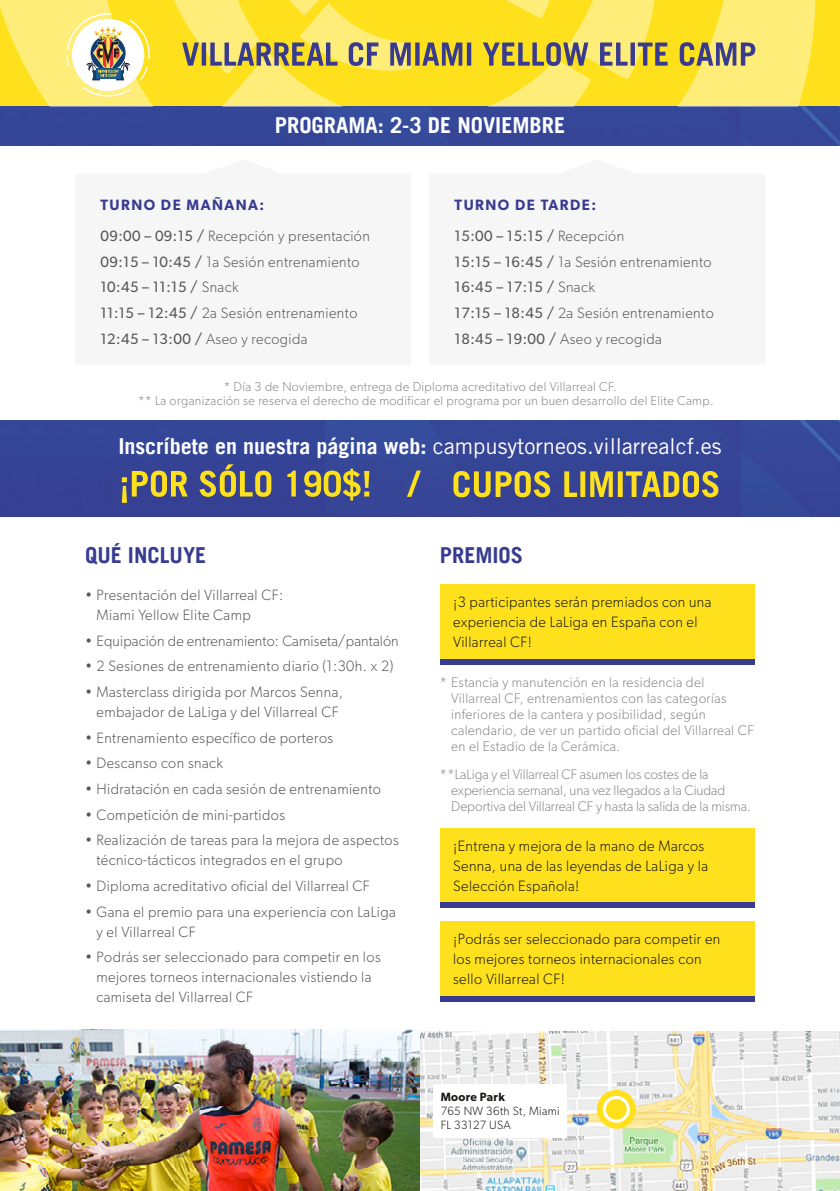
<style>
.page{position:relative;width:840px;height:1191px;background:#fff}
.page>*{position:absolute;margin:0;border:0;box-sizing:border-box;transform-origin:0 0}
.t1{font:22px "Trade Gothic LT Std";color:#fff}
.t2{font:700 22px "Trade Gothic LT";color:#fff}
.t3{font:700 22px "Trade Gothic LT";color:#383b90}
.t4{font:300 15px/20px "Gibson";letter-spacing:.03em;color:#575756}
.t5{font:300 15px/20px "Gibson";letter-spacing:.03em;color:#191815}
.t6{font:300 15px "Gibson";letter-spacing:.01em;color:#575756}
.t7{font:600 15px/31.4px "Gibson";letter-spacing:.1em;color:#383b90}
.t8{font:300 14px/16px "Gibson";letter-spacing:.03em;color:#878787}
.t9{font:300 14px/16px "Gibson";color:#878787}
.t10{font:300 13px/14px "Gibson";letter-spacing:.03em;color:#878787}
.t11{font:300 12px/14px "Gibson";letter-spacing:.03em;color:#191815}
.t12{font:600 12px "Gibson";letter-spacing:.03em;color:#191815}
.s1{font-weight:600;color:#383b90}
.s2{font-weight:400}
.s3{font-weight:400;color:#575756}
.s4{font-weight:300;color:#575756}
.s5{font-family:"Trade Gothic LT";font-weight:700}
</style>
<div class="page">
<div style="left:0;top:421px;width:839px;height:96px;background:#364596"></div>
<div style="left:0;top:106px;width:839px;height:40px;background:#354697"></div>
<svg style="left:829px;top:0;width:10px;height:106px"></svg>
<img style="left:420px;top:1031px;width:419px;height:160px">
<div style="left:439px;top:584px;width:315px;height:75px;background:#fee11c"></div>
<div style="left:439px;top:828px;width:315px;height:75px;background:#fee11c"></div>
<div style="left:439px;top:921px;width:315px;height:75px;background:#fee11c"></div>
<svg style="left:122px;top:464px;width:298px;height:39px;background:#6a6b74"></svg>
<div style="left:439px;top:659px;width:315px;height:5px;background:#383b90"></div>
<div style="left:439px;top:903px;width:315px;height:5px;background:#383b90"></div>
<div style="left:439px;top:996px;width:315px;height:5px;background:#383b90"></div>
<svg style="left:0;top:0;width:817px;height:106px;background:#eed950"></svg>
<img style="left:0;top:1029px;width:420px;height:162px">
<svg style="left:453px;top:471px;width:265px;height:26px;background:#948d5b"></svg>
<svg style="left:596px;top:1090px;width:39px;height:38px"></svg>
<svg style="left:602px;top:1096px;width:27px;height:26px"></svg>
<div style="left:605px;top:1099px;width:21px;height:20px;background:#fee11c;border-radius:50%"></div>
<div style="left:432px;top:1083px;width:134px;height:54px;background:#fff"></div>
<h1 class="t2" style="left:275px;top:112px;width:291px">PROGRAMA: 2-3 DE NOVIEMBRE</h1>
<p class="t4" style="left:100px;top:188px;width:271px;line-height:31.4px"><span class="s1">TURNO DE MAÑANA:<br></span><span class="s2">09:00 – 09:15 /</span> Recepción y presentación</p>
<p class="t4" style="left:100px;top:248px;width:260px;line-height:25.6px"><span class="s2">09:15 – 10:45 /</span> 1a Sesión entrenamiento<br><span class="s2">10:45 – 11:15 /</span> Snack<br><span class="s2">11:15 – 12:45 /</span> 2a Sesión entrenamiento<br><span class="s2">12:45 – 13:00 /</span> Aseo y recogida</p>
<p class="t7" style="left:454px;top:188px;width:171px">TURNO DE TARDE:<br><span class="s3">15:00 – 15:15 /</span> <span class="s4">Recepción</span></p>
<p class="t4" style="left:454px;top:248px;width:260px;line-height:25.6px"><span class="s2">15:15 – 16:45 /</span> 1a Sesión entrenamiento<br><span class="s2">16:45 – 17:15 /</span> Snack<br><span class="s2">17:15 – 18:45 /</span> 2a Sesión entrenamiento<br><span class="s2">18:45 – 19:00 /</span> Aseo y recogida</p>
<p class="t10" style="left:138px;top:379px;width:576px;text-indent:85px">* Día 3 de Noviembre, entrega de Diploma acreditativo del Villarreal CF.<br>** La organización se reserva el derecho de modificar el programa por un buen desarrollo del Elite Camp.</p>
<h1 class="t1" style="left:118px;top:432px;width:604px"><span class="s5">Inscríbete en nuestra página web:</span> campusytorneos.villarrealcf.es</h1>
<h1 class="t3" style="left:85px;top:541px;width:123px">QUÉ INCLUYE</h1>
<p class="t4" style="left:96px;top:584px;width:188px;text-indent:-11px">• Presentación del Villarreal CF:<br>Miami Yellow Elite Camp</p>
<p class="t6" style="left:85px;top:631px;width:315px">• Equipación de entrenamiento: Camiseta/pantalón</p>
<p class="t4" style="left:85px;top:656px;width:309px">• 2 Sesiones de entrenamiento diario (1:30h. x 2)</p>
<p class="t4" style="left:85px;top:681px;width:259px;text-align:center">• Masterclass dirigida por Marcos Senna, embajador de LaLiga y del Villarreal CF</p>
<p class="t4" style="left:85px;top:727px;width:249px">• Entrenamiento específico de porteros</p>
<p class="t4" style="left:85px;top:753px;width:139px">• Descanso con snack</p>
<p class="t4" style="left:85px;top:778px;width:297px">• Hidratación en cada sesión de entrenamiento</p>
<p class="t4" style="left:85px;top:804px;width:201px">• Competición de mini-partidos</p>
<p class="t4" style="left:96px;top:830px;width:304px;text-indent:-11px">• Realización de tareas para la mejora de aspectos técnico-tácticos integrados en el grupo</p>
<p class="t4" style="left:85px;top:875px;width:286px">• Diploma acreditativo oficial del Villarreal CF</p>
<p class="t4" style="left:96px;top:901px;width:301px;text-indent:-11px">• Gana el premio para una experiencia con LaLiga y el Villarreal CF</p>
<p class="t4" style="left:96px;top:947px;width:285px;text-indent:-11px">• Podrás ser seleccionado para competir en los mejores torneos internacionales vistiendo la camiseta del Villarreal CF</p>
<h1 class="t3" style="left:439px;top:541px;width:85px">PREMIOS</h1>
<p class="t5" style="left:453px;top:592px;width:260px">¡3 participantes serán premiados con una experiencia de LaLiga en España con el<br>Villarreal CF!</p>
<p class="t8" style="left:451px;top:674px;width:304px;text-indent:-11px">* Estancia y manutención en la residencia del Villarreal CF, entrenamientos con las categorías inferiores de la cantera y posibilidad, según calendario, de ver un partido oficial del Villarreal CF en el Estadio de la Cerámica.</p>
<p class="t9" style="left:451px;top:765px;width:301px;text-indent:-11px">**LaLiga y el Villarreal CF asumen los costes de la experiencia semanal, una vez llegados a la Ciudad<br>Deportiva del Villarreal CF y hasta la salida de la misma.</p>
<p class="t5" style="left:453px;top:835px;width:256px">¡Entrena y mejora de la mano de Marcos<br>Senna, una de las leyendas de LaLiga y la<br>Selección Española!</p>
<p class="t5" style="left:453px;top:929px;width:268px">¡Podrás ser seleccionado para competir en los mejores torneos internacionales con sello Villarreal CF!</p>
<p class="t12" style="left:440px;top:1090px;width:66px">Moore Park</p>
<p class="t11" style="left:440px;top:1104px;width:120px">765 NW 36th St, Miami<br>FL 33127 USA</p>
</div>
